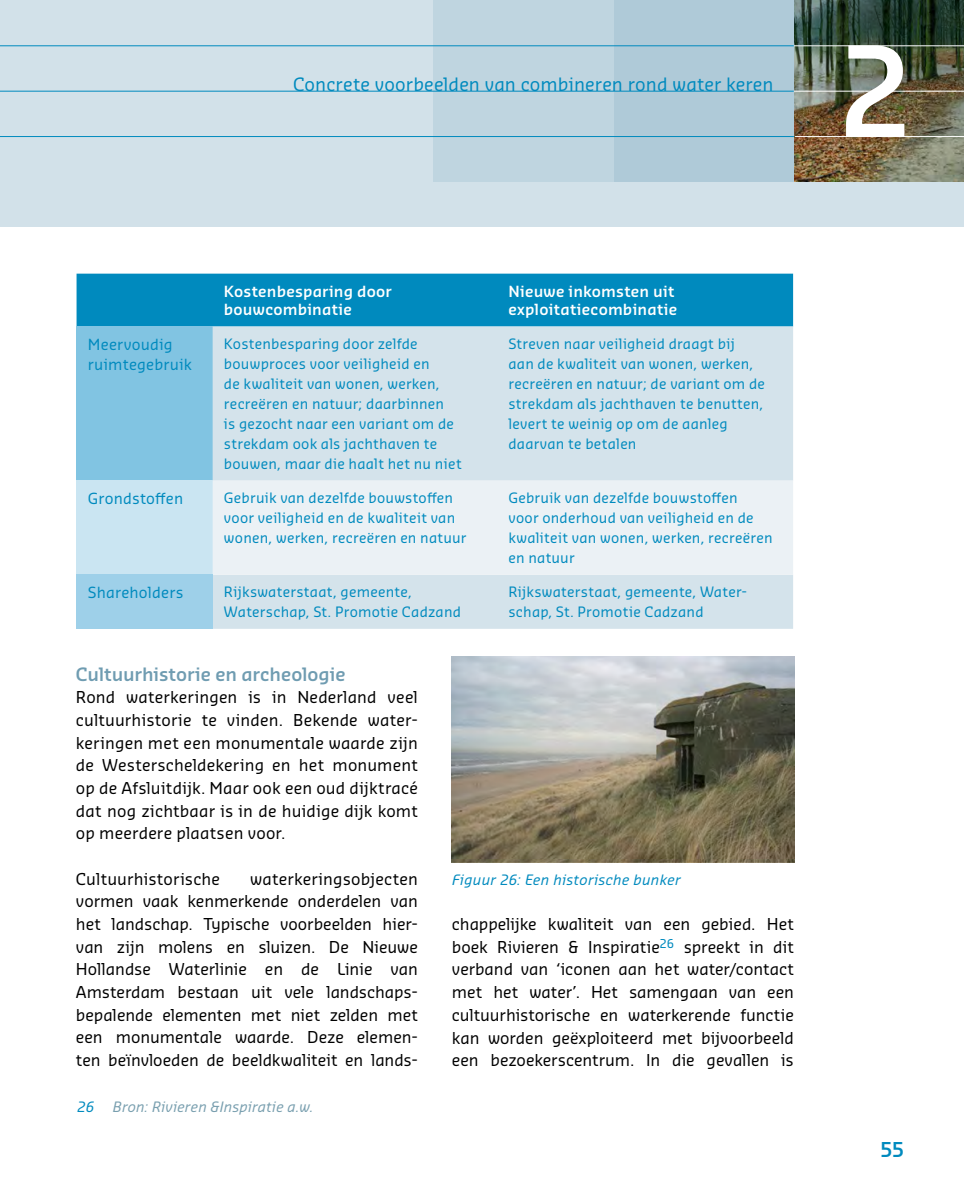
<style>
.page{position:relative;width:964px;height:1191px;background:#fff}
.page>*{position:absolute;margin:0;border:0;box-sizing:border-box;transform-origin:0 0}
.t1{font:600 122px "Sansa Pro";color:#fff}
.t2{font:600 20px "Sansa Pro";color:#008abe}
.t3{font:18px "Sansa Pro";letter-spacing:.01em;color:#008abe}
.t4{font:600 18px "Sansa Pro";letter-spacing:-.005em;color:#6f9cb1}
.t5{font:16px/22.6px "Sansa Pro";letter-spacing:.005em;color:#000;text-align:justify}
.t6{font:600 15px/18px "Sansa Pro";letter-spacing:.015em;color:#fff}
.t7{font:15px/20px "Sansa Pro";letter-spacing:.015em;color:#008abe}
.t8{font:14px/20px "Sansa Pro";letter-spacing:.015em;color:#008abe}
.t9{font:italic 14px "Sansa Pro";letter-spacing:.02em;color:#008abe}
.t10{font:italic 14px "Sansa Pro";letter-spacing:.015em;color:#799faf}
</style>
<div class="page">
<div style="left:0;top:0;width:964px;height:227px;background:#d2e1e9"></div>
<img style="left:794px;top:137px;width:170px;height:44px">
<img style="left:794px;top:46px;width:170px;height:45px">
<img style="left:794px;top:92px;width:170px;height:45px">
<svg style="left:794px;top:0;width:170px;height:45px;background:#253d2f"></svg>
<div style="left:613px;top:0;width:181px;height:181px;background:#afcad8"></div>
<div style="left:433px;top:0;width:180px;height:181px;background:#bfd5e0"></div>
<hr style="left:0;top:45px;width:794px;height:1px;background:#008abe">
<hr style="left:0;top:91px;width:794px;height:1px;background:#008abe">
<hr style="left:0;top:136px;width:794px;height:1px;background:#008abe">
<hr style="left:794px;top:45px;width:170px;height:1px;background:#fff">
<hr style="left:794px;top:91px;width:170px;height:1px;background:#fff">
<hr style="left:795px;top:136px;width:169px;height:1px;background:#fff">
<img style="left:452px;top:657px;width:343px;height:205px">
<div style="left:77px;top:274px;width:716px;height:52px;background:#008abe"></div>
<div style="left:77px;top:326px;width:136px;height:154px;background:#81c4e2"></div>
<div style="left:213px;top:326px;width:580px;height:303px;background:#d4e3eb"></div>
<div style="left:77px;top:480px;width:136px;height:95px;background:#cae5f2"></div>
<div style="left:213px;top:480px;width:580px;height:95px;background:#ebf1f5"></div>
<div style="left:77px;top:575px;width:136px;height:54px;background:#9ed0e9"></div>
<p class="t3" style="left:293px;top:72px;width:482px">Concrete voorbeelden van combineren rond water keren</p>
<h1 class="t1" style="left:837px;top:11px;width:78px">2</h1>
<p class="t6" style="left:224px;top:282px;width:169px">Kostenbesparing door bouwcombinatie</p>
<p class="t6" style="left:508px;top:282px;width:170px">Nieuwe inkomsten uit exploitatiecombinatie</p>
<p class="t7" style="left:88px;top:334px;width:105px">Meervoudig ruimtegebruik</p>
<p class="t8" style="left:224px;top:333px;width:239px">Kostenbesparing door zelfde bouwproces voor veiligheid en<br>de kwaliteit van wonen, werken, recreëren en natuur; daarbinnen<br>is gezocht naar een variant om de strekdam ook als jachthaven te bouwen, maar die haalt het nu niet</p>
<p class="t8" style="left:508px;top:333px;width:258px">Streven naar veiligheid draagt bij<br>aan de kwaliteit van wonen, werken, recreëren en natuur; de variant om de strekdam als jachthaven te benutten, levert te weinig op om de aanleg daarvan te betalen</p>
<p class="t7" style="left:88px;top:488px;width:97px">Grondstoffen</p>
<p class="t8" style="left:224px;top:488px;width:244px">Gebruik van dezelfde bouwstoffen voor veiligheid en de kwaliteit van wonen, werken, recreëren en natuur</p>
<p class="t8" style="left:508px;top:488px;width:266px">Gebruik van dezelfde bouwstoffen<br>voor onderhoud van veiligheid en de kwaliteit van wonen, werken, recreëren en natuur</p>
<p class="t7" style="left:88px;top:582px;width:97px">Shareholders</p>
<p class="t8" style="left:224px;top:582px;width:239px">Rijkswaterstaat, gemeente,<br>Waterschap, St. Promotie Cadzand</p>
<p class="t8" style="left:508px;top:582px;width:240px">Rijkswaterstaat, gemeente, Water&shy;schap, St. Promotie Cadzand</p>
<p class="t4" style="left:76px;top:662px;width:271px">Cultuurhistorie en archeologie</p>
<p class="t5" style="left:76px;top:685px;width:343px">Rond waterkeringen is in Nederland veel cultuurhistorie te vinden. Bekende water&shy;keringen met een monumentale waarde zijn de Westerscheldekering en het monument op de Afsluitdijk. Maar ook een oud dijktracé dat nog zichtbaar is in de huidige dijk komt op meerdere plaatsen voor.</p>
<p class="t5" style="left:76px;top:867px;width:146px">Cultuurhistorische</p>
<p class="t5" style="left:76px;top:867px;width:343px;text-indent:174px">waterkeringsobjecten vormen vaak kenmerkende onderdelen van het landschap. Typische voorbeelden hier&shy;van zijn molens en sluizen. De Nieuwe Hollandse Waterlinie en de Linie van Amsterdam bestaan uit vele landschaps&shy;bepalende elementen met niet zelden met een monumentale waarde. Deze elemen&shy;ten beïnvloeden de beeldkwaliteit en lands-</p>
<p class="t9" style="left:77px;top:1097px;width:19px">26</p>
<p class="t10" style="left:113px;top:1097px;width:202px">Bron: Rivieren &amp;Inspiratie a.w.</p>
<p class="t9" style="left:452px;top:870px;width:230px">Figuur 26: Een historische bunker</p>
<p class="t5" style="left:452px;top:912px;width:343px">chappelijke kwaliteit van een gebied. Het boek Rivieren &amp; Inspiratie<sup>26</sup> spreekt in dit verband van ‘iconen aan het water/contact met het water’. Het samengaan van een cultuurhistorische en waterkerende functie kan worden geëxploiteerd met bijvoorbeeld een bezoekerscentrum. In die gevallen is</p>
<p class="t2" style="left:880px;top:1136px;width:26px">55</p>
</div>
